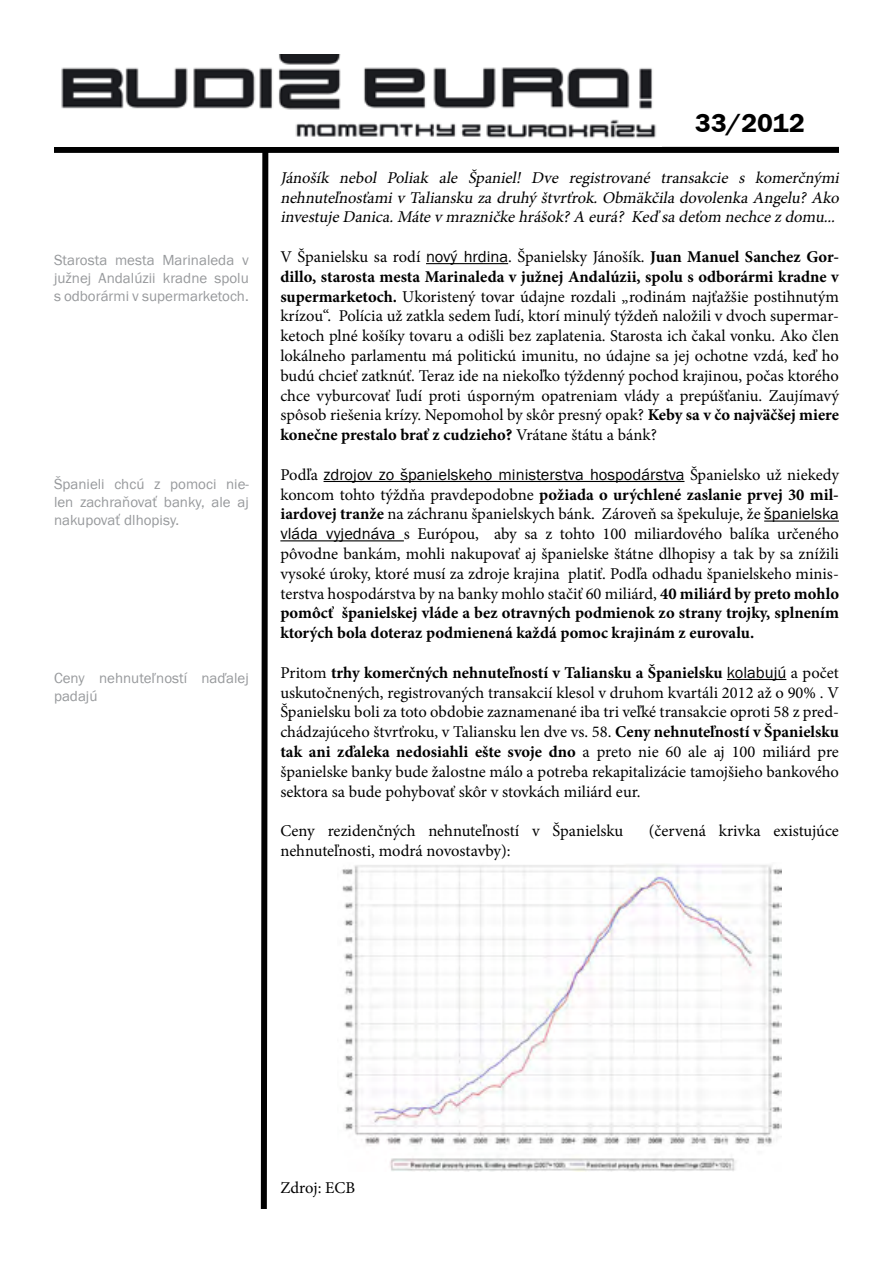
<style>
.page{position:relative;width:893px;height:1263px;background:#fff}
.page>*{position:absolute;margin:0;border:0;box-sizing:border-box;transform-origin:0 0}
.t1{font:600 27px "Franklin Gothic Itc TEE";color:#000}
.t2{font:16.5px/19.8px "Minion Pro";letter-spacing:-.005em;color:#000;text-align:justify}
.t3{font:italic 16.5px/19.8px "Minion Pro";color:#000;text-align:justify}
.t4{font:16.5px "Franklin Gothic Itc TEE";color:#000}
.t5{font:15px/18px "Franklin Gothic Itc TEE";color:#97999c;text-align:justify}
.s1{font-family:"Franklin Gothic Itc TEE"}
.s2{font-weight:700}
.s3{font-family:"Minion Pro"}
</style>
<div class="page">
<div style="left:54px;top:147px;width:785px;height:6px;background:#000"></div>
<svg style="left:258px;top:152px;width:13px;height:1057px"></svg>
<img style="left:61px;top:54px;width:595px;height:84px">
<hr style="left:426px;top:263px;width:82px;height:1px;background:#000">
<hr style="left:324px;top:481px;width:360px;height:1px;background:#000">
<hr style="left:764px;top:520px;width:75px;height:2px;background:#000">
<hr style="left:280px;top:540px;width:124px;height:1px;background:#000">
<hr style="left:727px;top:679px;width:59px;height:1px;background:#000">
<img style="left:342px;top:864px;width:440px;height:307px">
<p class="t5" style="left:54px;top:251px;width:196px">Starosta mesta Marinaleda v južnej Andalúzii kradne spolu s odborármi v supermarketoch.</p>
<p class="t5" style="left:54px;top:475px;width:196px">Španieli chcú z pomoci nie&shy;len zachraňovať banky, ale aj nakupovať dlhopisy.</p>
<p class="t5" style="left:54px;top:669px;width:196px">Ceny nehnuteľností naďalej padajú</p>
<h1 class="t1" style="left:695px;top:108px;width:111px">33/2012</h1>
<p class="t3" style="left:280px;top:168px;width:564px">Jánošík nebol Poliak ale Španiel! Dve registrované transakcie s komerčnými nehnuteľnosťamiv Taliansku zadruhý štvrťrok.ObmäkčiladovolenkaAngelu?Ako investuj eDanica.Mátev mrazničkehrášok?A eurá? Keď sadeťom nechcezdomu...</p>
<p class="t2" style="left:280px;top:247px;width:560px">V Španielsku sa rodí <span class="s1">nový hrdina</span>. Španielsky Jánošík. <span class="s2">Juan Manuel Sanchez Gor&shy;dillo, starosta mesta Marinaleda v južnej Andalúzii, spolu s odborármi kradne v supermarketoch.</span> Ukoristený tovar údajne rozdali „rodinám najťažšie postihnutým krízou“. Polícia už zatkla sedem ľudí, ktorí minulý týždeň naložili v dvoch supermar&shy;ketoch plné košíky tovaru a odišli bez zaplatenia. Starosta ich čakal vonku. Ako člen lokálneho parlamentu má politickú imunitu, no údajne sa jej ochotne vzdá, keď ho budú chcieť zatknúť. Teraz ide na niekoľko týždenný pochod krajinou, počas ktorého chce vyburcovať ľudí proti úsporným opatreniam vlády a prepúšťaniu. Zaujímavý spôsob riešenia krízy. Nepomohol by skôr presný opak? <span class="s2">Keby sa v čo najväčšej miere konečne prestalo brať z cudzieho?</span> Vrátane štátu a bánk?</p>
<p class="t4" style="left:280px;top:465px;width:560px"><span class="s3">Podľa</span> zdrojov zo španielskeho ministerstva hospodárstva <span class="s3">Španielsko už niekedy</span></p>
<p class="t2" style="left:280px;top:484px;width:560px">koncom tohto týždňa pravdepodobne <span class="s2">požiada o urýchlené zaslanie prvej 30 mil&shy;iardovej tranže</span> na záchranu španielskych bánk. Zároveň sa špekuluje, že <span class="s1">španielska vláda vyjednáva</span> s Európou, aby sa z tohto 100 miliardového balíka určeného pôvodne bankám, mohli nakupovať aj španielske štátne dlhopisy a tak by sa znížili vysoké úroky, ktoré musí za zdroje krajina platiť. Podľa odhadu španielskeho minis&shy;terstva hospodárstva by na banky mohlo stačiť 60 miliárd, <span class="s2">40 miliárd by preto mohlo pomôcť španielskej vláde a bez otravných podmienok zo strany trojky, splnením ktorých bola doteraz podmienená každá pomoc krajinám z eurovalu.</span></p>
<p class="t2" style="left:280px;top:663px;width:560px">Pritom <span class="s2">trhy komerčných nehnuteľností v Taliansku a Španielsku</span> <span class="s1">kolabujú</span> a počet uskutočnených, registrovaných transakcií klesol v druhom kvartáli 2012 až o 90% . V Španielsku boli za toto obdobie zaznamenané iba tri veľké transakcie oproti 58 z pred&shy;chádzajúceho štvrťroku, v Taliansku len dve vs. 58. <span class="s2">Ceny nehnuteľností v Španielsku tak ani zďaleka nedosiahli ešte svoje dno</span> a preto nie 60 ale aj 100 miliárd pre španielske banky bude žalostne málo a potreba rekapitalizácie tamojšieho bankového sektora sa bude pohybovať skôr v stovkách miliárd eur.</p>
<p class="t2" style="left:280px;top:821px;width:344px">Ceny rezidenčných nehnuteľností v Španielsku</p>
<p class="t2" style="left:649px;top:821px;width:192px">(červená krivka existujúce</p>
<p class="t2" style="left:280px;top:841px;width:232px">nehnuteľnosti, modrá novostavby):</p>
<p class="t2" style="left:280px;top:1177px;width:76px">Zdroj: ECB</p>
</div>
